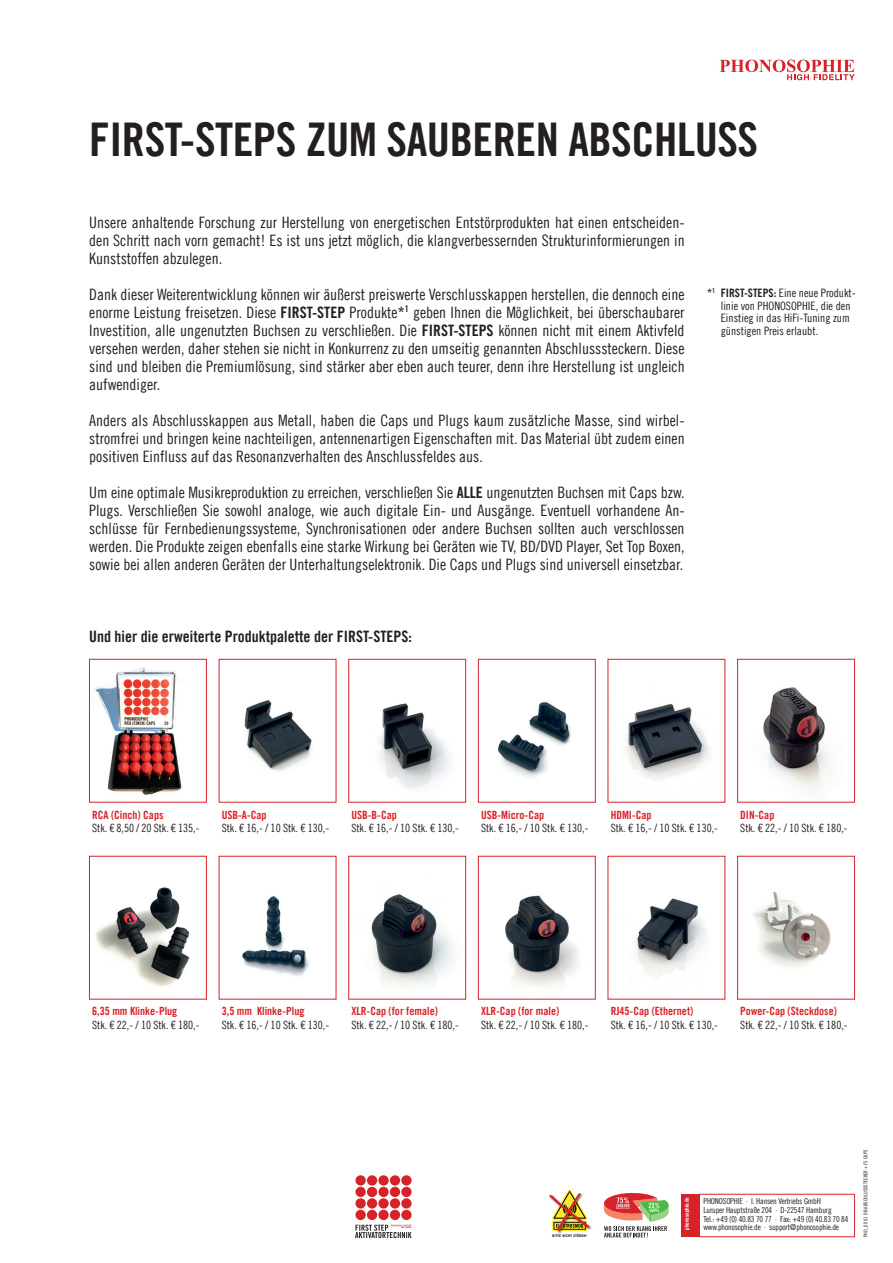
<style>
.page{position:relative;width:893px;height:1263px;background:#fff}
.page>*{position:absolute;margin:0;border:0;box-sizing:border-box;transform-origin:0 0}
.t1{font:46.5px "Trade Gothic LT Com Bd Cn 20";letter-spacing:-.01em;color:#231f20}
.t2{font:15.75px/18px "Trade Gothic LT Com Cn 18";color:#231f20;text-align:justify}
.t3{font:15.75px "Trade Gothic LT Com Bd Cn 20";color:#231f20}
.t4{font:11.7px/12.8px "Trade Gothic LT Com Cn 18";color:#231f20}
.t5{font:11.7px "Trade Gothic LT Com Bd Cn 20";color:#231f20}
.t6{font:11.4px "Trade Gothic LT Com Cn 18";color:#231f20}
.t7{font:11.4px "Trade Gothic LT Com Bd Cn 20";color:#d62229}
.t8{font:8.25px/8.6px "Trade Gothic LT Com Cn 18";letter-spacing:-.02em;color:#231f20}
.t9{font:5.7px "Trade Gothic LT Com Bd Cn 20";color:#fff}
.t10{font:5.25px "Trade Gothic LT Com Cn 18";color:#231f20}
.t11{font:4.35px "Trade Gothic LT Com Bd Cn 20";letter-spacing:.01em;color:#231f20}
.s1{font-family:"Trade Gothic LT Com Bd Cn 20"}
</style>
<div class="page">
<div style="left:699px;top:1194px;width:156px;height:43px;border:1px solid #d62229"></div>
<div style="left:681px;top:1194px;width:18px;height:43px;background:#d62229"></div>
<svg style="left:604px;top:1193px;width:65px;height:44px"></svg>
<img style="left:557px;top:1226px;width:35px;height:7px">
<svg style="left:549px;top:1189px;width:41px;height:42px"></svg>
<svg style="left:720px;top:60px;width:135px;height:20px"></svg>
<img style="left:379px;top:703px;width:73px;height:86px">
<div style="left:349px;top:659px;width:117px;height:143px;border:1px solid #d62229"></div>
<img style="left:242px;top:896px;width:68px;height:81px">
<img style="left:95px;top:887px;width:95px;height:100px">
<div style="left:89px;top:856px;width:118px;height:143px;border:1px solid #d62229"></div>
<img style="left:94px;top:666px;width:88px;height:130px">
<div style="left:89px;top:659px;width:118px;height:143px;border:1px solid #d62229"></div>
<img style="left:244px;top:700px;width:69px;height:71px">
<img style="left:497px;top:702px;width:74px;height:76px">
<div style="left:478px;top:659px;width:117px;height:143px;border:1px solid #d62229"></div>
<img style="left:626px;top:704px;width:84px;height:76px">
<img style="left:763px;top:687px;width:68px;height:103px">
<div style="left:737px;top:659px;width:118px;height:143px;border:1px solid #d62229"></div>
<img style="left:636px;top:898px;width:71px;height:77px">
<img style="left:753px;top:891px;width:78px;height:77px">
<div style="left:737px;top:856px;width:118px;height:143px;border:1px solid #d62229"></div>
<img style="left:371px;top:894px;width:83px;height:92px">
<div style="left:349px;top:856px;width:117px;height:143px;border:1px solid #d62229"></div>
<img style="left:505px;top:895px;width:74px;height:92px">
<div style="left:478px;top:856px;width:117px;height:143px;border:1px solid #d62229"></div>
<div style="left:355px;top:1175px;width:11px;height:10px;background:#d62229;border-radius:50%"></div>
<div style="left:355px;top:1187px;width:11px;height:10px;background:#d62229;border-radius:50%"></div>
<div style="left:355px;top:1198px;width:11px;height:10px;background:#d62229;border-radius:50%"></div>
<div style="left:355px;top:1210px;width:11px;height:10px;background:#d62229;border-radius:50%"></div>
<div style="left:367px;top:1175px;width:10px;height:10px;background:#d62229;border-radius:50%"></div>
<div style="left:367px;top:1187px;width:10px;height:10px;background:#d62229;border-radius:50%"></div>
<div style="left:367px;top:1198px;width:10px;height:10px;background:#d62229;border-radius:50%"></div>
<div style="left:367px;top:1210px;width:10px;height:10px;background:#d62229;border-radius:50%"></div>
<div style="left:378px;top:1175px;width:11px;height:10px;background:#d62229;border-radius:50%"></div>
<div style="left:378px;top:1187px;width:11px;height:10px;background:#d62229;border-radius:50%"></div>
<div style="left:378px;top:1198px;width:11px;height:10px;background:#d62229;border-radius:50%"></div>
<div style="left:378px;top:1210px;width:11px;height:10px;background:#d62229;border-radius:50%"></div>
<div style="left:390px;top:1175px;width:10px;height:10px;background:#d62229;border-radius:50%"></div>
<div style="left:390px;top:1187px;width:10px;height:10px;background:#d62229;border-radius:50%"></div>
<div style="left:390px;top:1198px;width:10px;height:10px;background:#d62229;border-radius:50%"></div>
<div style="left:390px;top:1210px;width:10px;height:10px;background:#d62229;border-radius:50%"></div>
<div style="left:401px;top:1175px;width:11px;height:10px;background:#d62229;border-radius:50%"></div>
<div style="left:401px;top:1187px;width:11px;height:10px;background:#d62229;border-radius:50%"></div>
<div style="left:401px;top:1198px;width:11px;height:10px;background:#d62229;border-radius:50%"></div>
<div style="left:401px;top:1210px;width:11px;height:10px;background:#d62229;border-radius:50%"></div>
<svg style="left:355px;top:1224px;width:57px;height:14px"></svg>
<h1 class="t1" style="left:89px;top:111px;width:670px">FIRST-STEPS ZUM SAUBEREN ABSCHLUSS</h1>
<p class="t2" style="left:89px;top:213px;width:597px">Unsere anhaltende Forschung zur Herstellung von energetischen Entstörprodukten hat einen entscheiden&shy;den Schritt nach vorn gemacht! Es ist uns jetzt möglich, die klangverbessernden Strukturinformierungen in Kunststoffen abzulegen.</p>
<p class="t2" style="left:89px;top:285px;width:597px">Dank dieser Weiterentwicklung können wir äußerst preiswerte Verschlusskappen herstellen, die dennoch eine enorme Leistung freisetzen. Diese <span class="s1">FIRST-STEP</span> Produkte<span class="s1">*</span><sup>1</sup> geben Ihnen die Möglichkeit, bei überschaubarer Investition, alle ungenutzten Buchsen zu verschließen. Die <span class="s1">FIRST-STEPS</span> können nicht mit einem Aktivfeld versehen werden, daher stehen sie nicht in Konkurrenz zu den umseitig genannten Abschlusssteckern. Diese sind und bleiben die Premiumlösung, sind stärker aber eben auch teurer, denn ihre Herstellung ist ungleich aufwendiger.</p>
<p class="t2" style="left:89px;top:411px;width:597px">Anders als Abschlusskappen aus Metall, haben die Caps und Plugs kaum zusätzliche Masse, sind wirbel&shy;stromfrei und bringen keine nachteiligen, antennenartigen Eigenschaften mit. Das Material übt zudem einen positiven Einfluss auf das Resonanzverhalten des Anschlussfeldes aus.</p>
<p class="t2" style="left:89px;top:483px;width:597px">Um eine optimale Musikreproduktion zu erreichen, verschließen Sie <span class="s1">ALLE</span> ungenutzten Buchsen mit Caps bzw.<br>Plugs. Verschließen Sie sowohl analoge, wie auch digitale Ein- und Ausgänge. Eventuell vorhandene An&shy;schlüsse für Fernbedienungssysteme, Synchronisationen oder andere Buchsen sollten auch verschlossen werden. Die Produkte zeigen ebenfalls eine starke Wirkung bei Geräten wie TV, BD/DVD Player, Set Top Boxen, sowie bei allen anderen Geräten der Unterhaltungselektronik. Die Caps und Plugs sind universell einsetzbar.</p>
<p class="t5" style="left:707px;top:286px;width:10px">*<sup>1</sup></p>
<p class="t4" style="left:721px;top:286px;width:136px"><span class="s1">FIRST-STEPS:</span> Eine neue Produkt&shy;linie von PHONOSOPHIE, die den<br>Einstieg in das HiFi-Tuning zum günstigen Preis erlaubt.</p>
<p class="t3" style="left:89px;top:627px;width:324px">Und hier die erweiterte Produktpalette der FIRST-STEPS:</p>
<p class="t7" style="left:92px;top:807px;width:73px">RCA (Cinch) Caps</p>
<p class="t6" style="left:92px;top:821px;width:109px">Stk. € 8,50 / 20 Stk. € 135,-</p>
<p class="t7" style="left:222px;top:807px;width:46px">USB-A-Cap</p>
<p class="t6" style="left:222px;top:821px;width:109px">Stk. € 16,- / 10 Stk. € 130,-</p>
<p class="t7" style="left:351px;top:807px;width:47px">USB-B-Cap</p>
<p class="t6" style="left:351px;top:821px;width:109px">Stk. € 16,- / 10 Stk. € 130,-</p>
<p class="t7" style="left:481px;top:807px;width:65px">USB-Micro-Cap</p>
<p class="t6" style="left:481px;top:821px;width:109px">Stk. € 16,- / 10 Stk. € 130,-</p>
<p class="t7" style="left:611px;top:807px;width:43px">HDMI-Cap</p>
<p class="t6" style="left:611px;top:821px;width:109px">Stk. € 16,- / 10 Stk. € 130,-</p>
<p class="t7" style="left:740px;top:807px;width:36px">DIN-Cap</p>
<p class="t6" style="left:740px;top:821px;width:109px">Stk. € 22,- / 10 Stk. € 180,-</p>
<p class="t7" style="left:92px;top:1004px;width:87px">6,35 mm Klinke-Plug</p>
<p class="t6" style="left:92px;top:1018px;width:109px">Stk. € 22,- / 10 Stk. € 180,-</p>
<p class="t7" style="left:222px;top:1004px;width:84px">3,5 mm Klinke-Plug</p>
<p class="t6" style="left:222px;top:1018px;width:109px">Stk. € 16,- / 10 Stk. € 130,-</p>
<p class="t7" style="left:351px;top:1004px;width:88px">XLR-Cap (for female)</p>
<p class="t6" style="left:351px;top:1018px;width:109px">Stk. € 22,- / 10 Stk. € 180,-</p>
<p class="t7" style="left:481px;top:1004px;width:80px">XLR-Cap (for male)</p>
<p class="t6" style="left:481px;top:1018px;width:109px">Stk. € 22,- / 10 Stk. € 180,-</p>
<p class="t7" style="left:611px;top:1004px;width:84px">RJ45-Cap (Ethernet)</p>
<p class="t6" style="left:611px;top:1018px;width:109px">Stk. € 16,- / 10 Stk. € 130,-</p>
<p class="t7" style="left:740px;top:1004px;width:98px">Power-Cap (Steckdose)</p>
<p class="t6" style="left:740px;top:1018px;width:109px">Stk. € 22,- / 10 Stk. € 180,-</p>
<p class="t11" style="left:552px;top:1233px;width:36px">BITTE NICHT STÖREN !</p>
<p class="t9" style="left:683px;top:1230px;width:34px;rotate:-90deg">phonosophie.de</p>
<p class="t8" style="left:703px;top:1197px;width:146px">PHONOSOPHIE · I. Hansen Vertriebs GmbH<br>Luruper Hauptstraße 204 · D-22547 Hamburg<br>Tel.: +49 (0) 40.83 70 77 · Fax: +49 (0) 40.83 70 84</p>
<p class="t8" style="left:703px;top:1223px;width:137px">www.phonosophie.de · support@phonosophie.de</p>
<p class="t10" style="left:862px;top:1237px;width:89px;rotate:-90deg">PHO_00 01 DB ABSCHLUSSSTECKER + FS CAPS</p>
</div>
